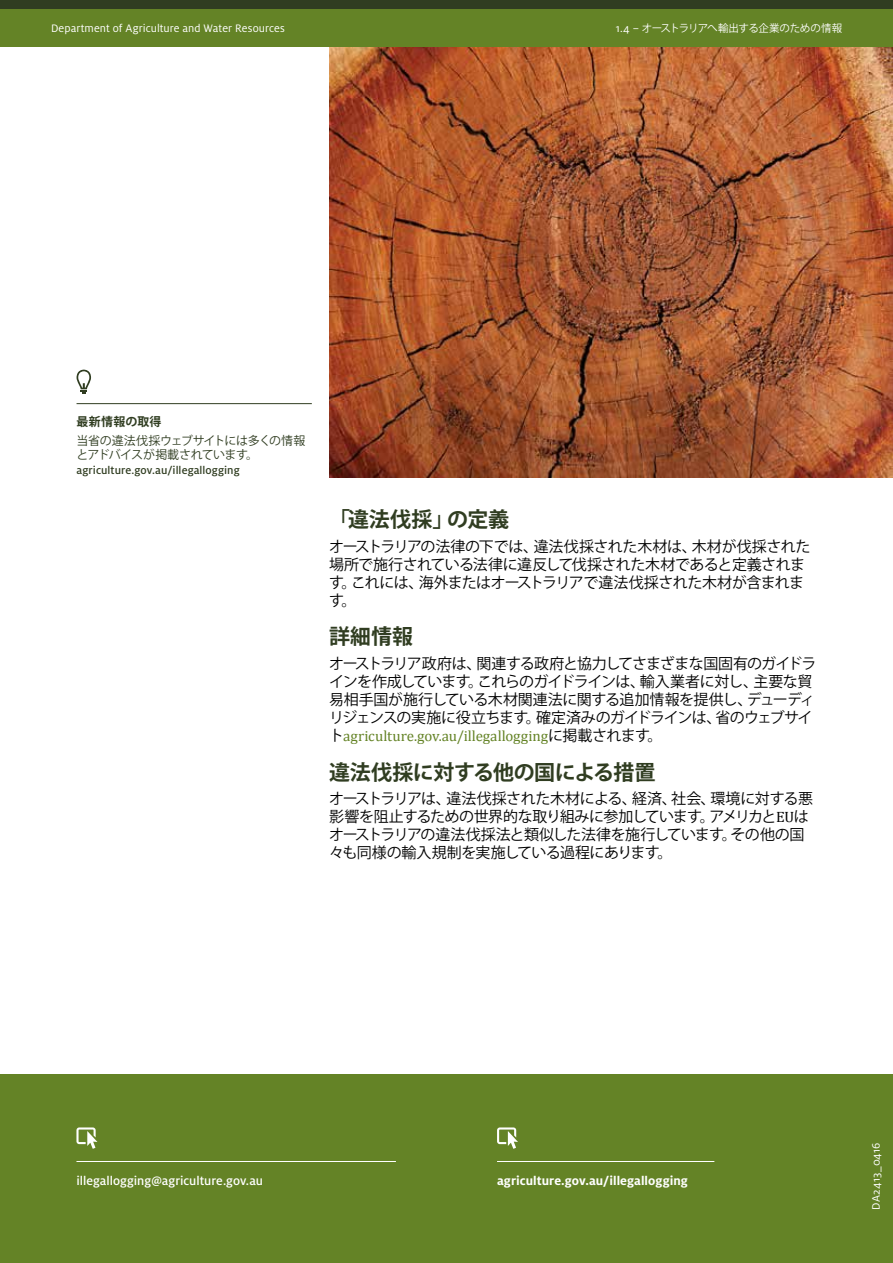
<style>
.page{position:relative;width:893px;height:1263px;background:#fff}
.page>*{position:absolute;margin:0;border:0;box-sizing:border-box;transform-origin:0 0}
.t1{font:700 21px "Koz Go Pro";letter-spacing:-.015em;color:#303d21}
.t2{font:15px/18px "Koz Go Pro";letter-spacing:-.04em;color:#000}
.t3{font:15px "Cambria";color:#648326}
.t4{font:500 13.5px "Milo Pro";color:#fff}
.t5{font:700 13.5px "Milo Pro";color:#fff}
.t6{font:12px "Milo Pro";letter-spacing:.005em;color:#fff}
.t7{font:12px/14.4px "Koz Go Pro";letter-spacing:-.035em;color:#303d21}
.t8{font:500 12px "Milo Pro";letter-spacing:.005em;color:#303d21}
.t9{font:700 12px "Koz Go Pro";letter-spacing:.015em;color:#303d21}
.t10{font:10.5px "Koz Go Pro";letter-spacing:-.04em;color:#fff}
.s1{font-family:"Milo Pro";font-size:12px}
.s2{font-family:"Koz Go Pro";color:#000}
.s3{font-family:"Cambria"}
</style>
<div class="page">
<div style="left:0;top:1075px;width:893px;height:188px;background:#648326"></div>
<hr style="left:76px;top:1161px;width:320px;height:1px;background:#fff">
<svg style="left:76px;top:1127px;width:21px;height:22px"></svg>
<hr style="left:497px;top:1161px;width:217px;height:1px;background:#fff">
<svg style="left:497px;top:1127px;width:21px;height:22px"></svg>
<hr style="left:77px;top:403px;width:235px;height:1px;background:#303d21">
<svg style="left:77px;top:370px;width:14px;height:24px"></svg>
<img style="left:329px;top:47px;width:564px;height:431px">
<div style="left:0;top:9px;width:893px;height:38px;background:#648326"></div>
<div style="left:0;top:0;width:893px;height:9px;background:#303d21"></div>
<p class="t6" style="left:51px;top:22px;width:235px">Department of Agriculture and Water Resources</p>
<p class="t10" style="left:616px;top:21px;width:228px"><span class="s1">1.4 –</span> オーストラリアへ輸出する企業のための情報</p>
<p class="t9" style="left:77px;top:414px;width:86px">最新情報の取得</p>
<p class="t7" style="left:77px;top:433px;width:230px">当省の違法伐採ウェブサイトには多くの情報とアドバイスが掲載されています。</p>
<p class="t8" style="left:77px;top:463px;width:165px">agriculture.gov.au/illegallogging</p>
<h1 class="t1" style="left:329px;top:506px;width:182px">「違法伐採」の定義</h1>
<p class="t2" style="left:329px;top:537px;width:483px">オーストラリアの法律の下では、違法伐採された木材は、木材が伐採された場所で施行されている法律に違反して伐採された木材であると定義されます。これには、海外またはオーストラリアで違法伐採された木材が含まれます。</p>
<h1 class="t1" style="left:329px;top:623px;width:86px">詳細情報</h1>
<p class="t2" style="left:329px;top:655px;width:489px">オーストラリア政府は、関連する政府と協力してさまざまな国固有のガイドラインを作成しています。これらのガイドラインは、輸入業者に対し、主要な貿易相手国が施行している木材関連法に関する追加情報を提供し、デューディリジェンスの実施に役立ちます。確定済みのガイドラインは、省のウェブサイ</p>
<p class="t3" style="left:329px;top:727px;width:335px"><span class="s2">ト</span>agriculture.gov.au/illegallogging<span class="s2">に掲載されます。</span></p>
<h1 class="t1" style="left:329px;top:758px;width:328px">違法伐採に対する他の国による措置</h1>
<p class="t2" style="left:329px;top:790px;width:485px">オーストラリアは、違法伐採された木材による、経済、社会、環境に対する悪影響を阻止するための世界的な取り組みに参加しています。アメリカと<span class="s3">EU</span>はオーストラリアの違法伐採法と類似した法律を施行しています。その他の国々も同様の輸入規制を実施している過程にあります。</p>
<p class="t4" style="left:76px;top:1173px;width:188px">illegallogging@agriculture.gov.au</p>
<p class="t5" style="left:497px;top:1173px;width:192px">agriculture.gov.au/illegallogging</p>
<p class="t6" style="left:869px;top:1209px;width:69px;rotate:-90deg">DA2413_0416</p>
</div>
